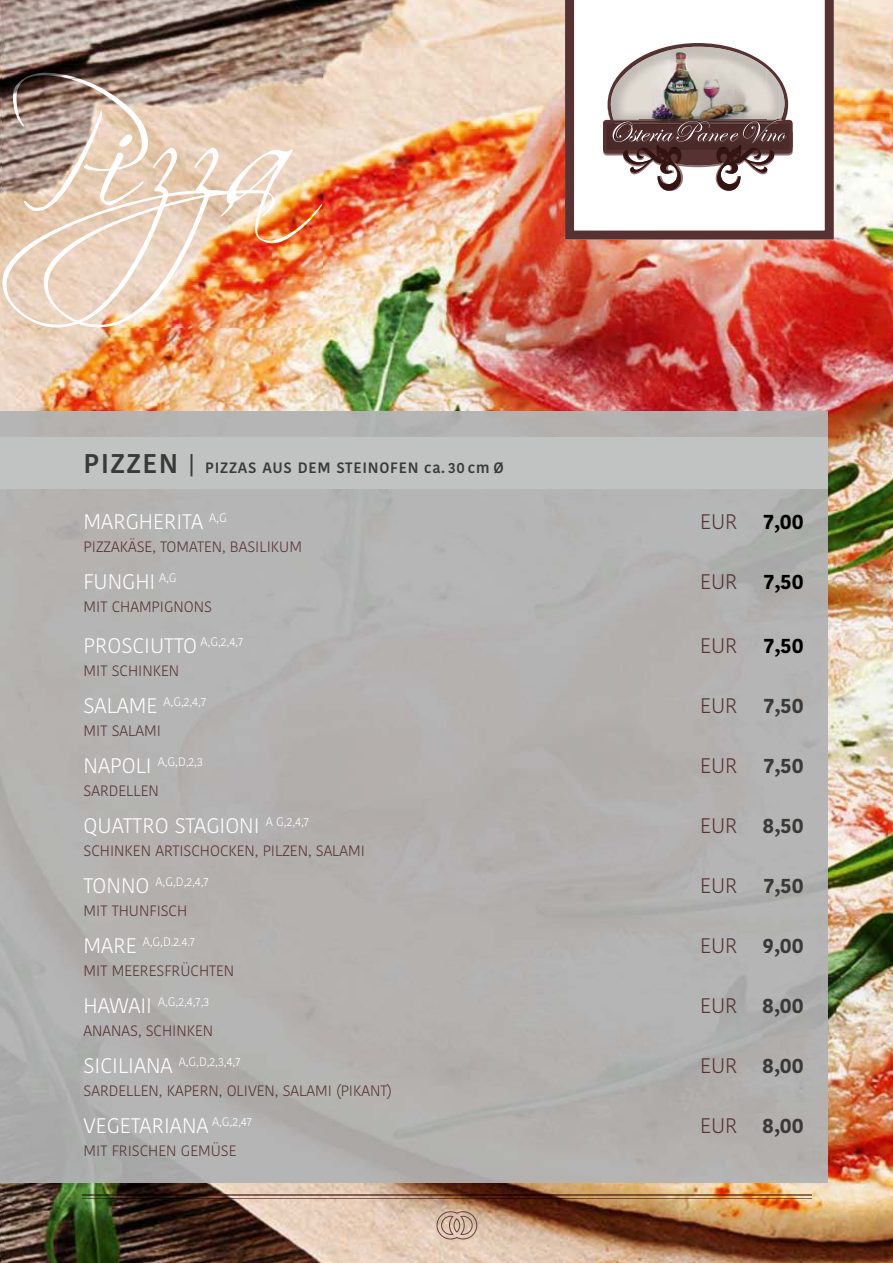
<style>
.page{position:relative;width:893px;height:1263px;background:#fff}
.page>*{position:absolute;margin:0;border:0;box-sizing:border-box;transform-origin:0 0}
.t1{font:300 21px "Kohinoor Bangla";color:#fff}
.t2{font:700 21px "Kohinoor Bangla";color:#3a3a39}
.t3{font:300 21px "Kohinoor Bangla";color:#563332}
.t4{font:700 21px "Kohinoor Bangla";color:#000}
.t5{font:300 15px "Kohinoor Bangla";color:#563332}
.t6{font:600 15px "Kohinoor Bangla";letter-spacing:.05em;color:#3a3a39}
.t7{font:300 12.3px "Kohinoor Bangla";color:#fff}
.s1{font-size:27px}
.s2{font-family:"PT Serif";font-weight:700;font-size:27px}
.s3{font-size:21px}
.s4{font-weight:300;color:#563332}
</style>
<div class="page">
<img style="left:0;top:0;width:893px;height:1263px">
<img style="left:0;top:411px;width:828px;height:771px">
<img style="left:83px;top:1194px;width:729px;height:1px">
<img style="left:83px;top:1198px;width:729px;height:1px">
<svg style="left:436px;top:1211px;width:41px;height:29px"></svg>
<div style="left:0;top:437px;width:828px;height:52px;background:#c1c2c2"></div>
<svg style="left:565px;top:0;width:269px;height:240px"></svg>
<img style="left:2px;top:73px;width:320px;height:254px">
<svg style="left:603px;top:43px;width:190px;height:148px"></svg>
<p class="t6" style="left:84px;top:455px;width:422px"><span class="s1">PIZZEN</span> <span class="s2">|</span> PIZZAS AUS DEM STEINOFEN ca. 30 cm Ø</p>
<p class="t1" style="left:84px;top:506px;width:145px">MARGHERITA <sup>A,G</sup></p>
<p class="t3" style="left:700px;top:506px;width:39px">EUR</p>
<p class="t4" style="left:764px;top:503px;width:41px">7,00</p>
<p class="t5" style="left:84px;top:535px;width:220px">PIZZAKÄSE, TOMATEN, BASILIKUM</p>
<p class="t1" style="left:84px;top:566px;width:94px">FUNGHI <sup>A,G</sup></p>
<p class="t3" style="left:700px;top:566px;width:39px">EUR</p>
<p class="t4" style="left:765px;top:563px;width:41px">7,50</p>
<p class="t5" style="left:84px;top:595px;width:130px">MIT CHAMPIGNONS</p>
<p class="t1" style="left:84px;top:630px;width:161px">PROSCIUTTO <sup>A,G,2,4,7</sup></p>
<p class="t3" style="left:700px;top:630px;width:39px">EUR</p>
<p class="t4" style="left:765px;top:627px;width:41px">7,50</p>
<p class="t5" style="left:84px;top:659px;width:97px">MIT SCHINKEN</p>
<p class="t7" style="left:84px;top:693px;width:124px"><span class="s3">SALAME</span> A,G,2,4,7</p>
<p class="t3" style="left:700px;top:690px;width:39px">EUR</p>
<p class="t2" style="left:765px;top:687px;width:41px">7,50</p>
<p class="t5" style="left:84px;top:719px;width:79px">MIT SALAMI</p>
<p class="t7" style="left:84px;top:753px;width:121px"><span class="s3">NAPOLI</span> A,G,D,2,3</p>
<p class="t3" style="left:700px;top:750px;width:39px">EUR</p>
<p class="t2" style="left:765px;top:747px;width:41px">7,50</p>
<p class="t5" style="left:84px;top:779px;width:77px">SARDELLEN</p>
<p class="t1" style="left:84px;top:810px;width:227px">QUATTRO STAGIONI <sup>A</sup> <sup>G,2,4,7</sup></p>
<p class="t2" style="left:700px;top:807px;width:105px"><span class="s4">EUR</span> 8,50</p>
<p class="t5" style="left:84px;top:839px;width:283px">SCHINKEN ARTISCHOCKEN, PILZEN, SALAMI</p>
<p class="t7" style="left:84px;top:873px;width:127px"><span class="s3">TONNO</span> A,G,D,2,4,7</p>
<p class="t3" style="left:700px;top:870px;width:39px">EUR</p>
<p class="t2" style="left:765px;top:867px;width:41px">7,50</p>
<p class="t5" style="left:84px;top:899px;width:105px">MIT THUNFISCH</p>
<p class="t7" style="left:84px;top:933px;width:113px"><span class="s3">MARE</span> A,G,D.2.4.7</p>
<p class="t2" style="left:700px;top:927px;width:105px"><span class="s4">EUR</span> 9,00</p>
<p class="t5" style="left:84px;top:959px;width:152px">MIT MEERESFRÜCHTEN</p>
<p class="t7" style="left:84px;top:993px;width:127px"><span class="s3">HAWAII</span> A,G,2,4,7,3</p>
<p class="t2" style="left:700px;top:987px;width:105px"><span class="s4">EUR</span> 8,00</p>
<p class="t5" style="left:84px;top:1019px;width:131px">ANANAS, SCHINKEN</p>
<p class="t7" style="left:84px;top:1053px;width:158px"><span class="s3">SICILIANA</span> A,G,D,2,3,4,7</p>
<p class="t2" style="left:700px;top:1047px;width:105px"><span class="s4">EUR</span> 8,00</p>
<p class="t5" style="left:84px;top:1079px;width:310px">SARDELLEN, KAPERN, OLIVEN, SALAMI (PIKANT)</p>
<p class="t1" style="left:84px;top:1110px;width:170px">VEGETARIANA <sup>A,G,2,47</sup></p>
<p class="t2" style="left:700px;top:1107px;width:105px"><span class="s4">EUR</span> 8,00</p>
<p class="t5" style="left:84px;top:1139px;width:154px">MIT FRISCHEN GEMÜSE</p>
</div>
